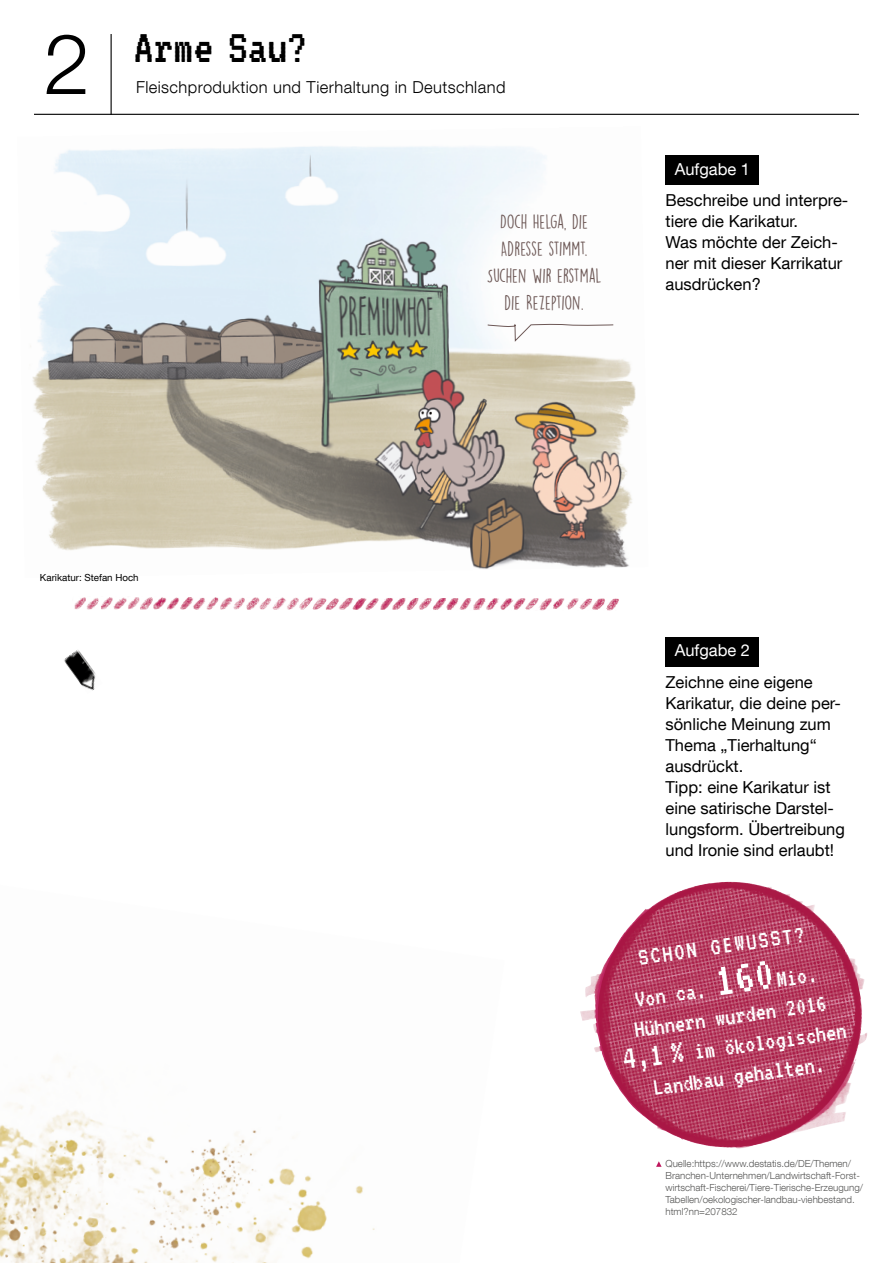
<style>
.page{position:relative;width:893px;height:1263px;background:#fff}
.page>*{position:absolute;margin:0;border:0;box-sizing:border-box;transform-origin:0 0}
.t1{font:300 84px "Helvetica Neue LT Com";color:#000}
.t2{font:49.5px "VT323";color:#000}
.t3{font:25.5px/30px "VT323";color:#fff;text-align:center}
.t4{font:18px/27px "DK Lemon Yellow Sun";color:#6d5856;text-align:center}
.t5{font:16.5px/21px "Helvetica Neue LT Com";color:#000}
.t6{font:300 16.5px "Helvetica Neue LT Com";letter-spacing:.025em;color:#000}
.t7{font:16.5px "Helvetica Neue LT Com";color:#fff}
.t8{font:300 9.75px/12px "Helvetica Neue LT Com";color:#575756}
.t9{font:9.75px "Helvetica Neue LT Com";color:#000}
.s1{font-size:49.5px}
.s2{font-size:34.5px}
</style>
<div class="page">
<img style="left:0;top:1072px;width:375px;height:191px">
<svg style="left:656px;top:1161px;width:6px;height:6px"></svg>
<img style="left:30px;top:146px;width:606px;height:423px">
<img style="left:64px;top:650px;width:32px;height:41px">
<div style="left:665px;top:155px;width:94px;height:30px;background:#000"></div>
<div style="left:665px;top:637px;width:94px;height:30px;background:#000"></div>
<hr style="left:111px;top:34px;width:1px;height:81px;background:#000">
<hr style="left:34px;top:114px;width:825px;height:1px;background:#000">
<img style="left:74px;top:597px;width:545px;height:13px">
<svg style="left:487px;top:324px;width:127px;height:18px"></svg>
<img style="left:580px;top:884px;width:287px;height:264px">
<h1 class="t1" style="left:44px;top:13px;width:48px">2</h1>
<h2 class="t2" style="left:134px;top:10px;width:175px">Arme Sau?</h2>
<p class="t6" style="left:136px;top:77px;width:371px">Fleischproduktion und Tierhaltung in Deutschland</p>
<p class="t4" style="left:487px;top:208px;width:116px">DOCH HELGA, DIE<br>ADRESSE STIMMT.<br>SUCHEN WIR ERSTMAL<br>DIE REZEPTION.</p>
<p class="t7" style="left:675px;top:159px;width:77px">Aufgabe 1</p>
<p class="t5" style="left:665px;top:190px;width:184px">Beschreibe und interpre&shy;tiere die Karikatur.<br>Was möchte der Zeich&shy;ner mit dieser Karrikatur ausdrücken?</p>
<p class="t9" style="left:40px;top:572px;width:100px">Karikatur: Stefan Hoch</p>
<p class="t7" style="left:675px;top:640px;width:77px">Aufgabe 2</p>
<p class="t5" style="left:665px;top:671px;width:181px">Zeichne eine eigene<br>Karikatur, die deine per&shy;sönliche Meinung zum<br>Thema „Tierhaltung“ ausdrückt.<br>Tipp: eine Karikatur ist eine satirische Darstel&shy;lungsform. Übertreibung und Ironie sind erlaubt!</p>
<h3 class="t3" style="left:636px;top:940px;width:169px;rotate:-8deg">SCHON GEWUSST?</h3>
<h3 class="t3" style="left:612px;top:985px;width:227px;rotate:-8deg">Von ca. <span class="s1">160</span>Mio.<br>Hühnern wurden 2016<br><span class="s2">4,1 %</span> im ökologischen<br>Landbau gehalten.</h3>
<p class="t8" style="left:665px;top:1158px;width:199px">Quelle:https://www.destatis.de/DE/Themen/ Branchen-Unternehmen/Landwirtschaft-Forst&shy;wirtschaft-Fischerei/Tiere-Tierische-Erzeugung/ Tabellen/oekologischer-landbau-viehbestand. html?nn=207832</p>
</div>
